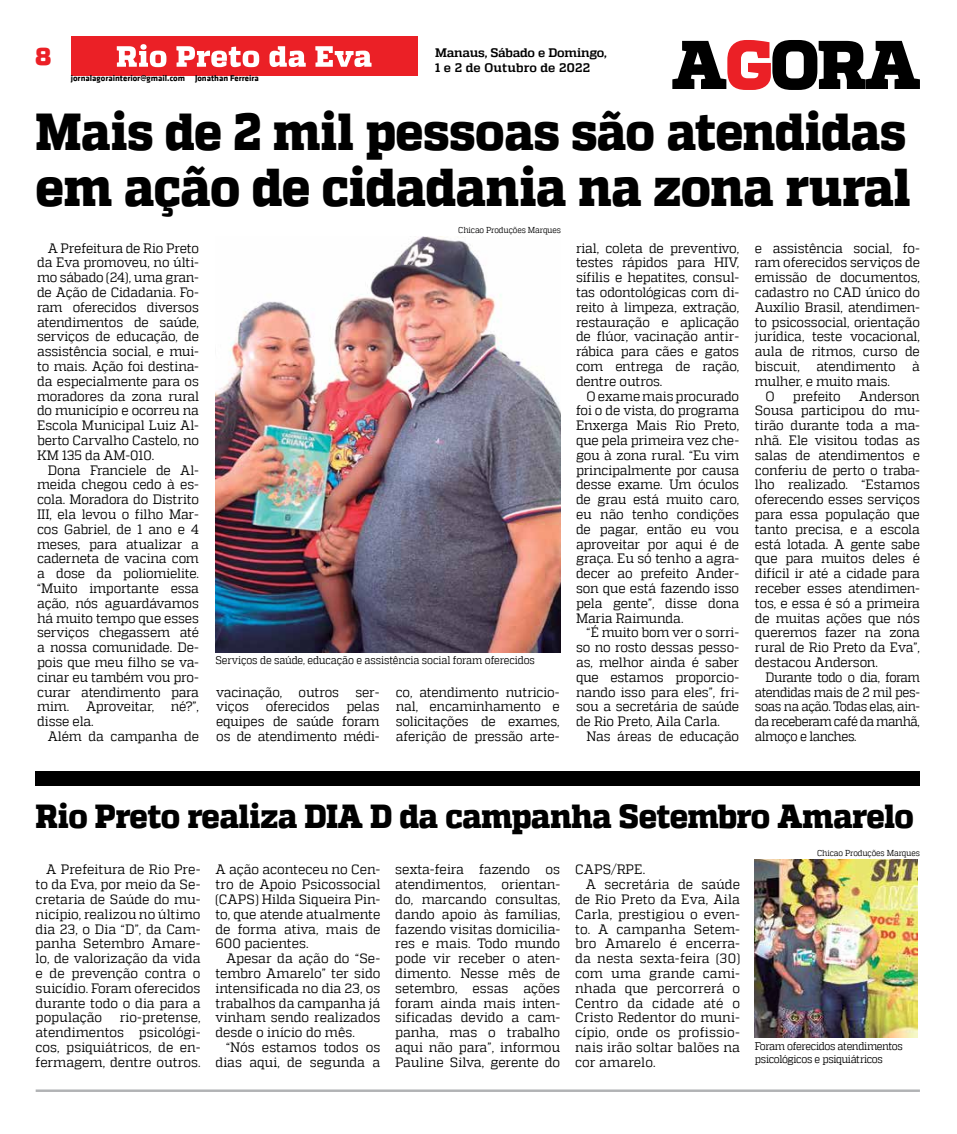
<style>
.page{position:relative;width:957px;height:1134px;background:#fff}
.page>*{position:absolute;margin:0;border:0;box-sizing:border-box;transform-origin:0 0}
.t1{font:800 53px "MW Quadon";letter-spacing:-.015em;color:#000;scale:.92 1}
.t2{font:800 51.75px "MW Quadon";letter-spacing:-.01em;color:#000;scale:.92 1}
.t3{font:800 33.25px "MW Quadon";letter-spacing:-.02em;color:#000;scale:.94 1}
.t4{font:900 24.62px "MW Quadon";color:#eb2026;scale:.96 1}
.t5{font:13.62px/14.8px "MW Quadon";letter-spacing:-.01em;color:#000;text-align:justify;scale:.95 1}
.t6{font:13.62px/14.8px "MW Quadon";letter-spacing:-.01em;color:#000;text-align:justify;scale:.96 1}
.t7{font:13.62px/14.8px "MW Quadon";letter-spacing:-.01em;color:#000;text-align:justify;scale:.91 1}
.t8{font:13.62px "MW Quadon";letter-spacing:.01em;color:#000;scale:.96 1}
.t9{font:700 12.38px/15.4px "MW Quadon";letter-spacing:-.01em;color:#000}
.t10{font:11.12px/13.4px "MW Quadon";letter-spacing:-.02em;color:#000;scale:.91 1}
.t11{font:700 8.62px "MW Klavika Bd";color:#000}
.t12{font:8.62px "MW Quadon";letter-spacing:-.01em;color:#000;scale:.91 1}
</style>
<div class="page">
<hr style="left:36px;top:1089px;width:884px;height:3px;background:#b1b3b5">
<svg style="left:672px;top:40px;width:248px;height:50px"></svg>
<div style="left:71px;top:36px;width:346px;height:39px;background:#eb2026"></div>
<svg style="left:117px;top:44px;width:49px;height:23px"></svg>
<svg style="left:176px;top:46px;width:83px;height:21px"></svg>
<svg style="left:269px;top:46px;width:37px;height:21px"></svg>
<svg style="left:315px;top:46px;width:56px;height:21px"></svg>
<img style="left:215px;top:237px;width:345px;height:415px">
<div style="left:36px;top:771px;width:884px;height:14px;background:#000"></div>
<img style="left:755px;top:859px;width:162px;height:178px">
<h3 class="t4" style="left:36px;top:41px;width:18px">8</h3>
<p class="t9" style="left:435px;top:45px;width:173px">Manaus, Sábado e Domingo,<br>1 e 2 de Outubro de 2022</p>
<p class="t11" style="left:71px;top:72px;width:190px">jornalagorainterior@gmail.com Jonathan Ferreira</p>
<h2 class="t2" style="left:36px;top:102px;width:948px">Mais de 2 mil pessoas são atendidas</h2>
<h1 class="t1" style="left:36px;top:156px;width:952px">em ação de cidadania na zona rural</h1>
<p class="t5" style="left:37px;top:240px;width:172px;text-indent:11px">A Prefeitura de Rio Preto da Eva promoveu, no últi&shy;mo sábado (24), uma gran&shy;de Ação de Cidadania. Fo&shy;ram oferecidos diversos atendimentos de saúde, serviços de educação, de assistência social, e mui&shy;to mais. Ação foi destina&shy;da especialmente para os moradores da zona rural do município e ocorreu na Escola Municipal Luiz Al&shy;berto Carvalho Castelo, no KM 135 da AM-010.</p>
<p class="t5" style="left:37px;top:462px;width:172px;text-indent:11px">Dona Franciele de Al&shy;meida chegou cedo à es&shy;cola. Moradora do Distrito III, ela levou o filho Mar&shy;cos Gabriel, de 1 ano e 4 meses, para atualizar a caderneta de vacina com a dose da poliomielite. “Muito importante essa ação, nós aguardávamos há muito tempo que esses serviços chegassem até a nossa comunidade. De&shy;pois que meu filho se va&shy;cinar eu também vou pro&shy;curar atendimento para mim. Aproveitar, né?”, disse ela.</p>
<p class="t5" style="left:48px;top:729px;width:161px">Além da campanha de</p>
<p class="t12" style="left:458px;top:225px;width:114px">Chicao Produções Marques</p>
<p class="t10" style="left:215px;top:653px;width:353px">Serviços de saúde, educação e assistência social foram oferecidos</p>
<p class="t5" style="left:216px;top:684px;width:174px">vacinação, outros ser&shy;viços oferecidos pelas equipes de saúde foram os de atendimento médi-</p>
<p class="t5" style="left:396px;top:684px;width:174px">co, atendimento nutricio&shy;nal, encaminhamento e solicitações de exames, aferição de pressão arte-</p>
<p class="t5" style="left:576px;top:240px;width:173px">rial, coleta de preventivo, testes rápidos para HIV, sífilis e hepatites, consul&shy;tas odontológicas com di&shy;reito à limpeza, extração, restauração e aplicação de flúor, vacinação antir&shy;rábica para cães e gatos com entrega de ração, dentre outros.</p>
<p class="t5" style="left:576px;top:388px;width:173px;text-indent:11px">O exame mais procurado foi o de vista, do programa Enxerga Mais Rio Preto, que pela primeira vez che&shy;gou à zona rural. “Eu vim principalmente por causa desse exame. Um óculos de grau está muito caro, eu não tenho condições de pagar, então eu vou aproveitar por aqui é de graça. Eu só tenho a agra&shy;decer ao prefeito Ander&shy;son que está fazendo isso pela gente”, disse dona Maria Raimunda.</p>
<p class="t5" style="left:576px;top:625px;width:173px;text-indent:11px">“É muito bom ver o sorri&shy;so no rosto dessas pesso&shy;as, melhor ainda é saber que estamos proporcio&shy;nando isso para eles”, fri&shy;sou a secretária de saúde de Rio Preto, Aila Carla.</p>
<p class="t5" style="left:586px;top:729px;width:162px">Nas áreas de educação</p>
<p class="t5" style="left:755px;top:240px;width:175px">e assistência social, fo-</p>
<p class="t5" style="left:755px;top:255px;width:175px">ram oferecidos serviços de</p>
<p class="t5" style="left:755px;top:270px;width:175px">emissão de documentos,</p>
<p class="t5" style="left:755px;top:285px;width:175px">cadastro no CAD único do</p>
<p class="t5" style="left:755px;top:300px;width:175px">Auxílio Brasil, atendimen-</p>
<p class="t5" style="left:755px;top:314px;width:175px">to psicossocial, orientação</p>
<p class="t5" style="left:755px;top:329px;width:175px">jurídica, teste vocacional,</p>
<p class="t5" style="left:755px;top:344px;width:175px">aula de ritmos, curso de</p>
<p class="t5" style="left:755px;top:359px;width:175px">biscuit, atendimento à</p>
<p class="t5" style="left:755px;top:374px;width:144px">mulher, e muito mais.</p>
<p class="t5" style="left:765px;top:388px;width:11px">O</p>
<p class="t5" style="left:793px;top:388px;width:52px">prefeito</p>
<p class="t5" style="left:755px;top:388px;width:175px;text-indent:104px">Anderson Sousa participou do mu&shy;tirão durante toda a ma&shy;nhã. Ele visitou todas as salas de atendimentos e conferiu de perto o traba&shy;lho realizado. “Estamos oferecendo esses serviços para essa população que tanto precisa, e a escola está lotada. A gente sabe que para muitos deles é difícil ir até a cidade para receber esses atendimen&shy;tos, e essa é só a primeira de muitas ações que nós queremos fazer na zona rural de Rio Preto da Eva”, destacou Anderson.</p>
<p class="t7" style="left:755px;top:670px;width:183px;text-indent:11px">Durante todo o dia, foram atendidas mais de 2 mil pes&shy;soas na ação. Todas elas, ain&shy;da receberam café da manhã, almoço e lanches.</p>
<h3 class="t3" style="left:36px;top:797px;width:935px">Rio Preto realiza DIA D da campanha Setembro Amarelo</h3>
<p class="t6" style="left:36px;top:862px;width:173px;text-indent:11px">A Prefeitura de Rio Pre&shy;to da Eva, por meio da Se&shy;cretaria de Saúde do mu&shy;nicípio, realizou no último dia 23, o Dia “D”, da Cam&shy;panha Setembro Amare&shy;lo, de valorização da vida e de prevenção contra o suicídio. Foram oferecidos durante todo o dia para a população</p>
<p class="t6" style="left:36px;top:1010px;width:173px;text-indent:84px">rio-pretense, atendimentos psicológi&shy;cos, psiquiátricos, de en&shy;fermagem, dentre outros.</p>
<p class="t6" style="left:215px;top:862px;width:173px">A ação aconteceu no Cen&shy;tro de Apoio Psicossocial (CAPS) Hilda Siqueira Pin&shy;to, que atende atualmente de forma ativa, mais de 600 pacientes.</p>
<p class="t6" style="left:215px;top:951px;width:173px;text-indent:11px">Apesar da ação do “Se&shy;tembro Amarelo” ter sido intensificada no dia 23, os trabalhos da campanha já vinham sendo realizados desde o início do mês.</p>
<p class="t6" style="left:215px;top:1040px;width:173px;text-align:right">“Nós estamos todos os dias aqui, de segunda a</p>
<p class="t6" style="left:395px;top:862px;width:173px">sexta-feira fazendo os atendimentos, orientan&shy;do, marcando consultas, dando apoio às famílias, fazendo visitas domicilia&shy;res e mais. Todo mundo pode vir receber o aten&shy;dimento. Nesse mês de setembro, essas ações foram ainda mais inten&shy;sificadas devido a cam&shy;panha, mas o trabalho aqui não para”, informou Pauline Silva, gerente do</p>
<p class="t6" style="left:575px;top:862px;width:75px">CAPS/RPE.</p>
<p class="t6" style="left:586px;top:877px;width:162px">A secretária de saúde</p>
<p class="t8" style="left:575px;top:891px;width:173px">de Rio Preto da Eva, Aila</p>
<p class="t6" style="left:575px;top:906px;width:173px">Carla, prestigiou o even-</p>
<p class="t6" style="left:575px;top:921px;width:173px">to. A campanha Setem-</p>
<p class="t6" style="left:575px;top:936px;width:173px">bro Amarelo é encerra-</p>
<p class="t8" style="left:575px;top:951px;width:173px">da nesta sexta-feira (30)</p>
<p class="t6" style="left:575px;top:966px;width:173px">com uma grande cami-</p>
<p class="t6" style="left:575px;top:980px;width:173px">nhada que percorrerá o</p>
<p class="t6" style="left:575px;top:995px;width:173px">Centro da cidade até o</p>
<p class="t6" style="left:575px;top:1010px;width:173px">Cristo Redentor do muni-</p>
<p class="t8" style="left:575px;top:1025px;width:173px">cípio, onde os profissio-</p>
<p class="t6" style="left:575px;top:1040px;width:173px">nais irão soltar balões na</p>
<p class="t6" style="left:575px;top:1054px;width:85px">cor amarelo.</p>
<p class="t12" style="left:817px;top:848px;width:114px">Chicao Produções Marques</p>
<p class="t10" style="left:755px;top:1039px;width:164px">Foram oferecidos atendimentos psicológicos e psiquiátricos</p>
</div>
